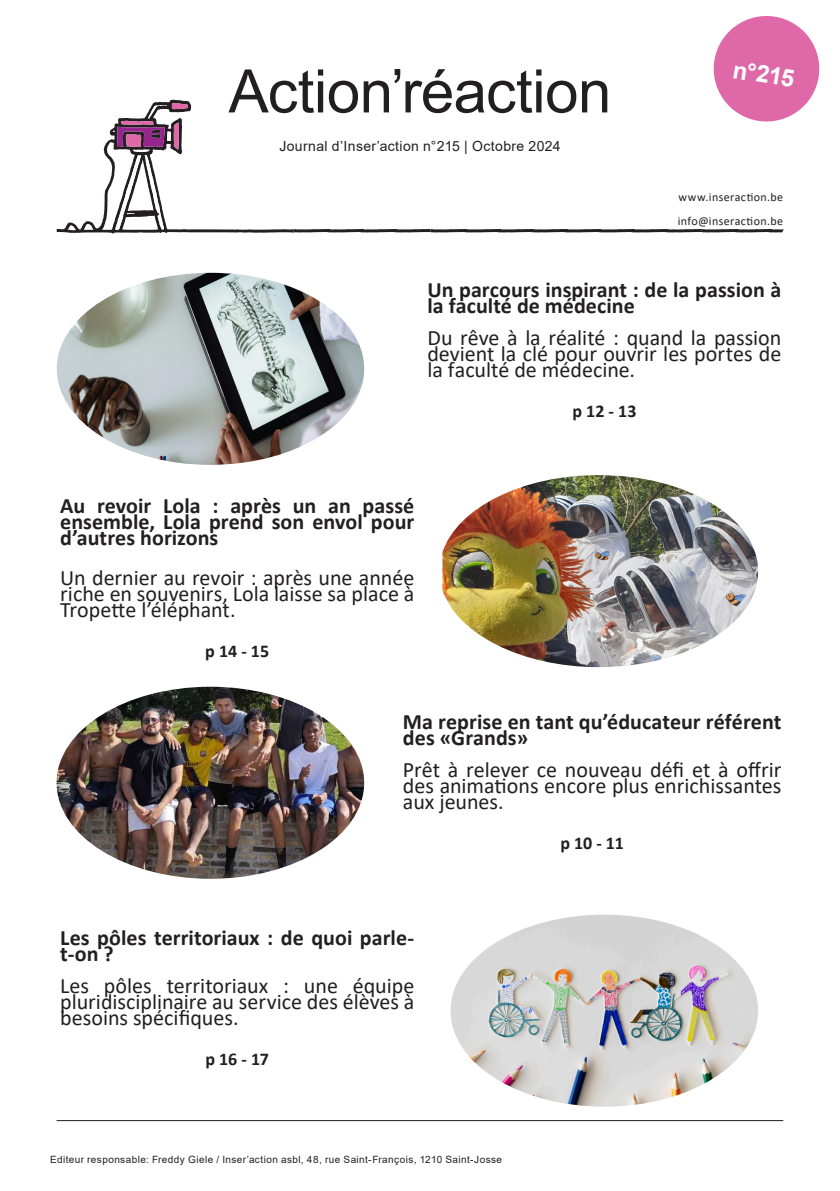
<style>
.page{position:relative;width:840px;height:1191px;background:#fff}
.page>*{position:absolute;margin:0;border:0;box-sizing:border-box;transform-origin:0 0}
.t1{font:60px "Arial";letter-spacing:-.01em;color:#231f20}
.t2{font:700 24px "Arial";color:#fff}
.Titres_1{font:22px/16px "Calibri";color:#231f20;text-align:justify}
.Titres_1-2{font:700 22px/16px "Calibri";color:#231f20}
.Titres_1-3{font:700 18px "Calibri";color:#231f20}
.t3{font:14px "Arial";letter-spacing:.025em;color:#231f20}
.Texte_de_contenu{font:12px/24px "Calibri";letter-spacing:.035em;color:#231f20}
.t4{font:10px "Arial";letter-spacing:.04em;color:#231f20}
</style>
<div class="page">
<svg style="left:57px;top:16px;width:763px;height:218px"></svg>
<hr style="left:57px;top:1120px;width:725px;height:1px;background:#231f20">
<img style="left:442px;top:475px;width:315px;height:192px">
<img style="left:57px;top:686px;width:307px;height:192px">
<img style="left:57px;top:273px;width:307px;height:192px">
<img style="left:450px;top:914px;width:307px;height:192px">
<p class="t1" style="left:228px;top:50px;width:384px">Action’réaction</p>
<p class="t3" style="left:279px;top:137px;width:283px">Journal d’Inser’action n°215 | Octobre 2024</p>
<p class="t2" style="left:735px;top:53px;width:63px;rotate:9deg">n°215</p>
<p class="Texte_de_contenu" style="left:677px;top:184px;width:107px">www.inseraction.be info@inseraction.be</p>
<p class="Titres_1-2" style="left:427px;top:281px;width:355px">Un parcours inspirant : de la passion à la faculté de médecine</p>
<p class="Titres_1" style="left:427px;top:329px;width:355px">Du rêve à la réalité : quand la passion devient la clé pour ouvrir les portes de la faculté de médecine.</p>
<p class="Titres_1-3" style="left:572px;top:398px;width:66px">p 12 - 13</p>
<p class="Titres_1-2" style="left:60px;top:497px;width:355px;text-align:justify">Au revoir Lola : après un an passé ensemble, Lola prend son envol pour d’autres horizons</p>
<p class="Titres_1" style="left:60px;top:569px;width:355px">Un dernier au revoir : après une année riche en souvenirs, Lola laisse sa place à Tropette l’éléphant.</p>
<p class="Titres_1-3" style="left:205px;top:638px;width:65px">p 14 - 15</p>
<p class="Titres_1-2" style="left:403px;top:713px;width:380px">Ma reprise en tant qu’éducateur référent des «Grands»</p>
<p class="Titres_1" style="left:403px;top:761px;width:380px">Prêt à relever ce nouveau défi et à offrir des animations encore plus enrichissantes aux jeunes.</p>
<p class="Titres_1-3" style="left:560px;top:830px;width:65px">p 10 - 11</p>
<p class="Titres_1-2" style="left:60px;top:929px;width:355px">Les pôles territoriaux : de quoi parle&shy;t-on ?</p>
<p class="Titres_1" style="left:60px;top:977px;width:355px">Les pôles territoriaux : une équipe pluridisciplinaire au service des élèves à besoins spécifiques.</p>
<p class="Titres_1-3" style="left:205px;top:1046px;width:65px">p 16 - 17</p>
<p class="t4" style="left:50px;top:1152px;width:453px">Editeur responsable: Freddy Giele / Inser’action asbl, 48, rue Saint-François, 1210 Saint-Josse</p>
</div>
